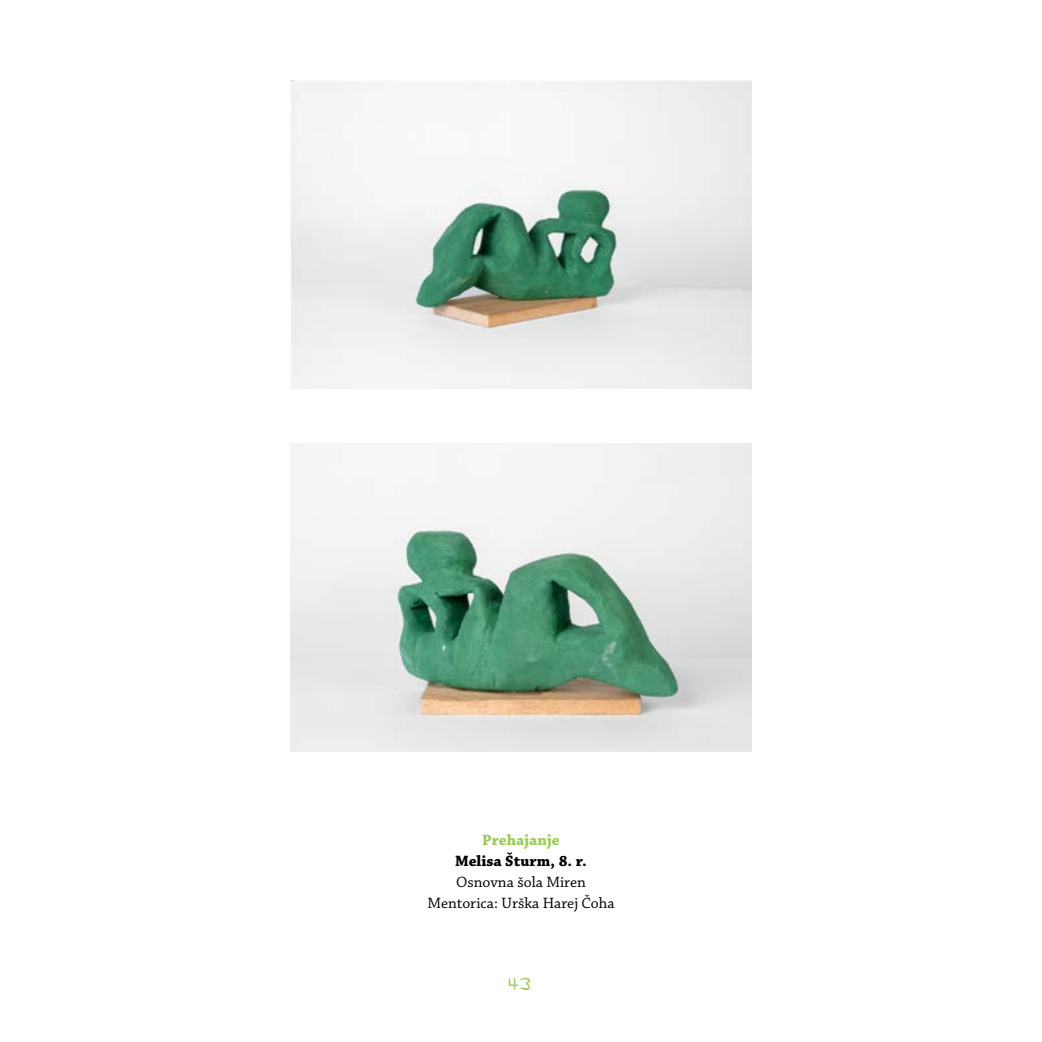
<style>
.page{position:relative;width:1042px;height:1042px;background:#fff}
.page>*{position:absolute;margin:0;border:0;box-sizing:border-box;transform-origin:0 0}
.t1{font:17.5px "Dear Teacher";color:#9acc5b}
.t2{font:15.75px/21px "Chaparral Pro";color:#000;text-align:center}
.t3{font:700 15.75px "Chaparral Pro";color:#000}
.t4{font:700 15.75px "Chaparral Pro";color:#9acc5b}
</style>
<div class="page">
<img style="left:290px;top:81px;width:462px;height:308px">
<img style="left:290px;top:443px;width:462px;height:308px">
<p class="t4" style="left:482px;top:831px;width:79px">Prehajanje</p>
<p class="t3" style="left:455px;top:852px;width:133px">Melisa Šturm, 8. r.</p>
<p class="t2" style="left:427px;top:872px;width:189px">Osnovna šola Miren<br>Mentorica: Urška Harej Čoha</p>
<p class="t1" style="left:509px;top:977px;width:25px">43</p>
</div>
